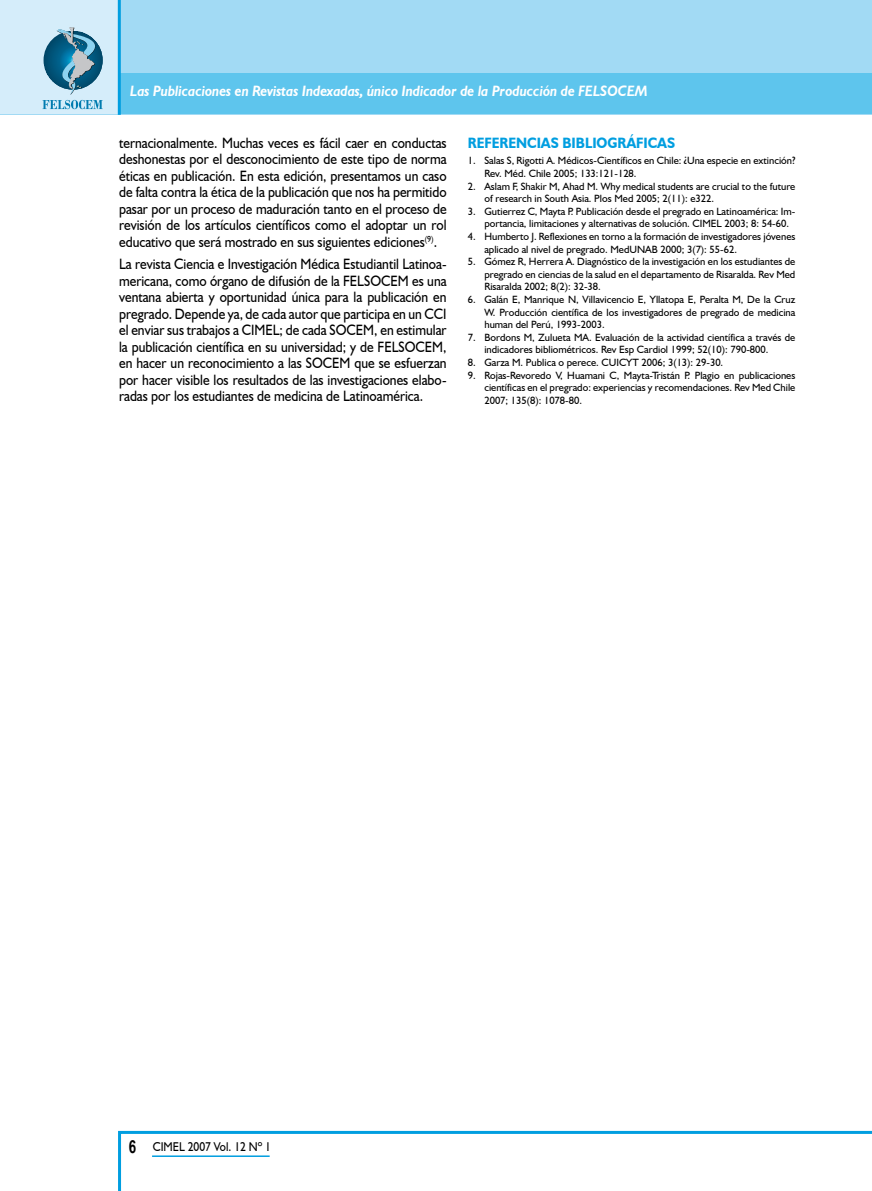
<style>
.page{position:relative;width:872px;height:1191px;background:#fff}
.page>*{position:absolute;margin:0;border:0;box-sizing:border-box;transform-origin:0 0}
.t1{font:700 18px "Arial Narrow";color:#000;scale:.9 1}
.t2{font:15px/16.5px "Humanist 521 BT";color:#000;text-align:justify;scale:.9 1}
.t3{font:italic 700 15px "Humanist 521 BT";color:#fff;scale:.9 1}
.t4{font:700 15px "Humanist 521 BT";color:#009ee0;scale:.9 1}
.t5{font:12.75px "Humanist 521 BT";color:#000;scale:.9 1}
.t6{font:10.5px/12.6px "Humanist 521 BT";color:#000}
</style>
<div class="page">
<svg style="left:118px;top:1130px;width:754px;height:61px"></svg>
<div style="left:0;top:0;width:872px;height:115px;background:#a2daf4"></div>
<div style="left:0;top:0;width:119px;height:114px;background:#d5edfa"></div>
<div style="left:120px;top:74px;width:752px;height:40px;background:#5ec5ed"></div>
<hr style="left:118px;top:0;width:3px;height:115px;background:#009ee0">
<svg style="left:43px;top:27px;width:60px;height:82px"></svg>
<hr style="left:152px;top:1155px;width:118px;height:2px;background:#009ee0">
<h2 class="t3" style="left:130px;top:82px;width:576px">Las Publicaciones en Revistas Indexadas, único Indicador de la Producción de FELSOCEM</h2>
<p class="t2" style="left:119px;top:134px;width:365px">ternacionalmente. Muchas veces es fácil caer en conductas deshonestas por el desconocimiento de este tipo de norma éticas en publicación. En esta edición, presentamos un caso de falta contra la ética de la publicación que nos ha permitido pasar por un proceso de maduración tanto en el proceso de revisión de los artículos científicos como el adoptar un rol educativo que será mostrado en sus siguientes ediciones<sup>(9)</sup>.</p>
<p class="t2" style="left:119px;top:256px;width:365px">La revista Ciencia e Investigación Médica Estudiantil Latinoa&shy;mericana, como órgano de difusión de la FELSOCEM es una ventana abierta y oportunidad única para la publicación en pregrado. Depende ya, de cada autor que participa en un CCI el enviar sus trabajos a CIMEL; de cada SOCEM, en estimular la publicación científica en su universidad; y de FELSOCEM, en hacer un reconocimiento a las SOCEM que se esfuerzan por hacer visible los resultados de las investigaciones elabo&shy;radas por los estudiantes de medicina de Latinoamérica.</p>
<h2 class="t4" style="left:468px;top:133px;width:232px">REFERENCIAS BIBLIOGRÁFICAS</h2>
<p class="t6" style="left:484px;top:154px;width:312px;text-indent:-16px">1. Salas S, Rigotti A. Médicos-Científicos en Chile: ¿Una especie en extinción?<br>Rev. Méd. Chile 2005; 133:121-128.</p>
<p class="t6" style="left:484px;top:179px;width:312px;text-indent:-16px">2. Aslam F, Shakir M, Ahad M. Why medical students are crucial to the future of research in South Asia. Plos Med 2005; 2(11): e322.</p>
<p class="t6" style="left:484px;top:205px;width:312px;text-indent:-16px">3. Gutierrez C, Mayta P. Publicación desde el pregrado en Latinoamérica: Im&shy;portancia, limitaciones y alternativas de solución. CIMEL 2003; 8: 54-60.</p>
<p class="t6" style="left:484px;top:230px;width:312px;text-indent:-16px">4. Humberto J. Reflexiones en torno a la formación de investigadores jóvenes aplicado al nivel de pregrado. MedUNAB 2000; 3(7): 55-62.</p>
<p class="t6" style="left:484px;top:255px;width:312px;text-align:justify;text-indent:-16px">5. Gómez R, Herrera A. Diagnóstico de la investigación en los estudiantes de pregrado en ciencias de la salud en el departamento de Risaralda. Rev Med Risaralda 2002; 8(2): 32-38.</p>
<p class="t6" style="left:484px;top:293px;width:312px;text-align:justify;text-indent:-16px">6. Galán E, Manrique N, Villavicencio E, Yllatopa E, Peralta M, De la Cruz W. Producción científica de los investigadores de pregrado de medicina human del Perú, 1993-2003.</p>
<p class="t6" style="left:484px;top:331px;width:312px;text-indent:-16px">7. Bordons M, Zulueta MA. Evaluación de la actividad científica a través de indicadores bibliométricos. Rev Esp Cardiol 1999; 52(10): 790-800.</p>
<p class="t6" style="left:468px;top:356px;width:257px">8. Garza M. Publica o perece. CUICYT 2006; 3(13): 29-30.</p>
<p class="t6" style="left:484px;top:368px;width:312px;text-align:justify;text-indent:-16px">9. Rojas-Revoredo V, Huamani C, Mayta-Tristán P. Plagio en publicaciones científicas en el pregrado: experiencias y recomendaciones. Rev Med Chile 2007; 135(8): 1078-80.</p>
<h1 class="t1" style="left:129px;top:1133px;width:10px">6</h1>
<p class="t5" style="left:153px;top:1139px;width:133px">CIMEL 2007 Vol. 12 Nº 1</p>
</div>
